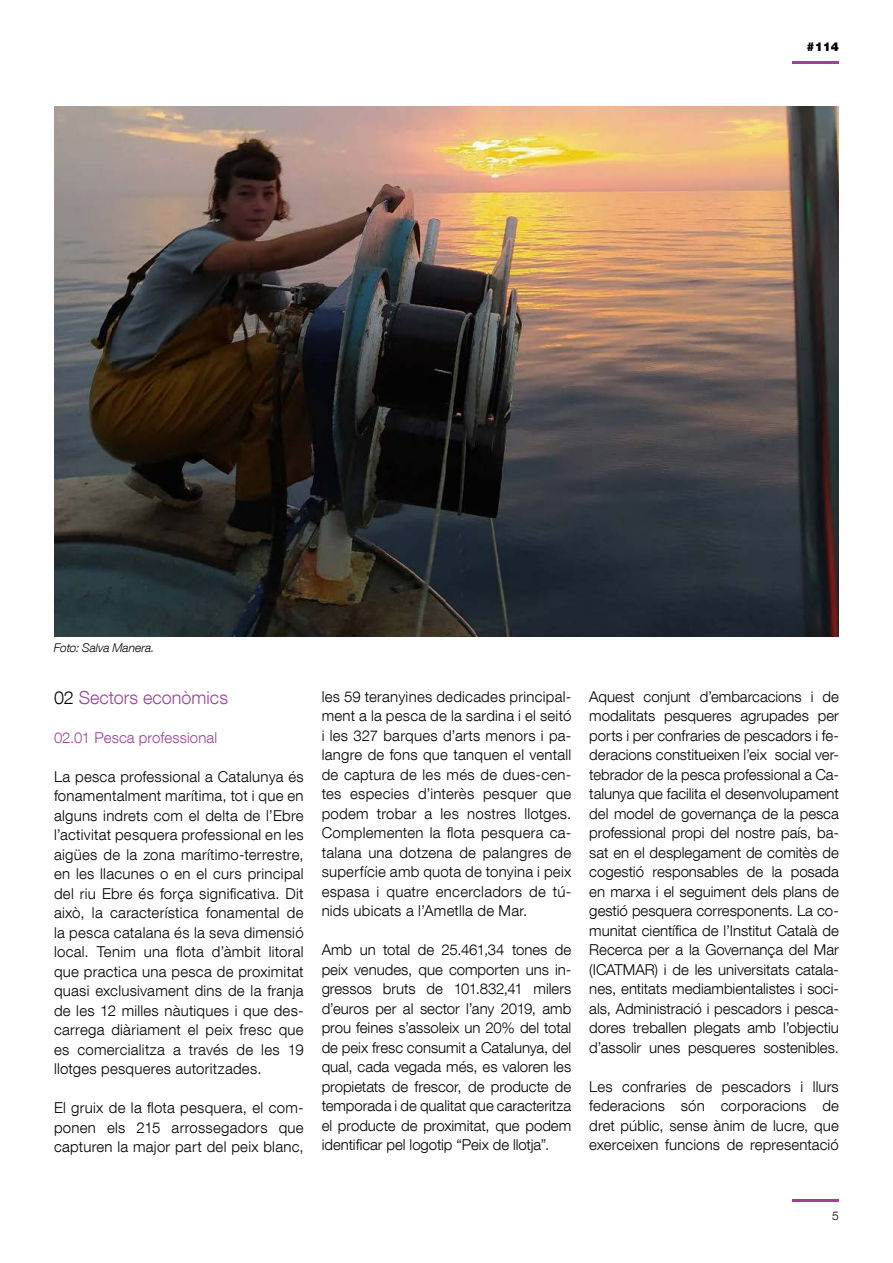
<style>
.page{position:relative;width:893px;height:1263px;background:#fff}
.page>*{position:absolute;margin:0;border:0;box-sizing:border-box;transform-origin:0 0}
.t1{font:300 18px "Helvetica Neue LT Com";color:#9b4399}
.t2{font:300 15px/19.5px "Helvetica Neue LT Com";letter-spacing:.005em;color:#000;text-align:justify}
.t3{font:300 15px "Helvetica Neue LT Com";letter-spacing:.005em;color:#9b4399}
.t4{font:900 12.15px "Helvetica Neue LT Com";color:#000}
.t5{font:italic 300 12px "Helvetica Neue LT Com";letter-spacing:-.005em;color:#000}
.t6{font:300 12px "Helvetica Neue LT Com";color:#000}
.s1{color:#000}
</style>
<div class="page">
<img style="left:54px;top:106px;width:785px;height:530px">
<hr style="left:792px;top:1199px;width:47px;height:3px;background:#9b4399">
<hr style="left:792px;top:61px;width:47px;height:3px;background:#9b4399">
<p class="t4" style="left:807px;top:40px;width:34px">#114</p>
<p class="t5" style="left:54px;top:641px;width:102px">Foto: Salva Manera.</p>
<p class="t1" style="left:54px;top:686px;width:175px"><span class="s1">02</span> Sectors econòmics</p>
<p class="t3" style="left:54px;top:728px;width:165px">02.01 Pesca professional</p>
<p class="t2" style="left:54px;top:766px;width:251px">La pesca professional a Catalunya és fonamentalment marítima, tot i que en alguns indrets com el delta de l’Ebre l’activitat pesquera professional en les aigües de la zona marítimo-terrestre, en les llacunes o en el curs principal del riu Ebre és força significativa. Dit això, la característica fonamental de la pesca catalana és la seva dimensió local. Tenim una flota d’àmbit litoral que practica una pesca de proximitat quasi exclusivament dins de la franja de les 12 milles nàutiques i que des&shy;carrega diàriament el peix fresc que es comercialitza a través de les 19 llotges pesqueres autoritzades.</p>
<p class="t2" style="left:54px;top:1098px;width:251px">El gruix de la flota pesquera, el com&shy;ponen els 215 arrossegadors que capturen la major part del peix blanc,</p>
<p class="t2" style="left:322px;top:686px;width:251px">les 59 teranyines dedicades principal&shy;ment a la pesca de la sardina i el seitó i les 327 barques d’arts menors i pa&shy;langre de fons que tanquen el ventall de captura de les més de dues-cen&shy;tes especies d’interès pesquer que podem trobar a les nostres llotges.<br>Complementen la flota pesquera ca&shy;talana una dotzena de palangres de superfície amb quota de tonyina i peix espasa i quatre encercladors de tú&shy;nids ubicats a l’Ametlla de Mar.</p>
<p class="t2" style="left:322px;top:940px;width:251px">Amb un total de 25.461,34 tones de peix venudes, que comporten uns in&shy;gressos bruts de 101.832,41 milers d’euros per al sector l’any 2019, amb prou feines s’assoleix un 20% del total de peix fresc consumit a Catalunya, del qual, cada vegada més, es valoren les propietats de frescor, de producte de temporada i de qualitat que caracteritza el producte de proximitat, que podem identificar pel logotip “Peix de llotja”.</p>
<p class="t2" style="left:589px;top:686px;width:251px">Aquest conjunt d’embarcacions i de modalitats pesqueres agrupades per ports i per confraries de pescadors i fe&shy;deracions constitueixen l’eix social ver&shy;tebrador de la pesca professional a Ca&shy;talunya que facilita el desenvolupament del model de governança de la pesca professional propi del nostre país, ba&shy;sat en el desplegament de comitès de cogestió responsables de la posada en marxa i el seguiment dels plans de gestió pesquera corresponents. La co&shy;munitat científica de l’Institut Català de Recerca per a la Governança del Mar (ICATMAR) i de les universitats catala&shy;nes, entitats mediambientalistes i soci&shy;als, Administració i pescadors i pesca&shy;dores treballen plegats amb l’objectiu d’assolir unes pesqueres sostenibles.</p>
<p class="t2" style="left:589px;top:1076px;width:251px">Les confraries de pescadors i llurs federacions són corporacions de dret públic, sense ànim de lucre, que exerceixen funcions de representació</p>
<p class="t6" style="left:832px;top:1208px;width:8px">5</p>
</div>
